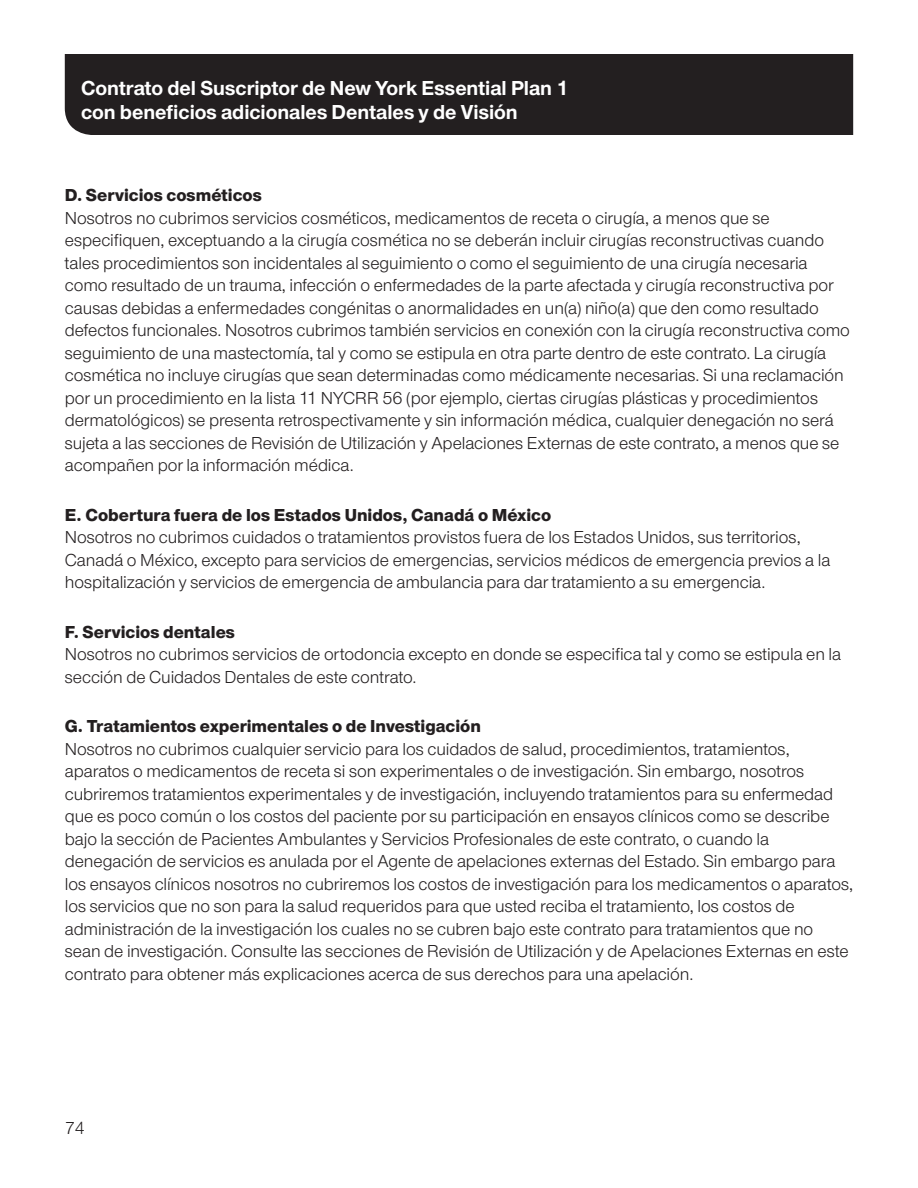
<style>
.page{position:relative;width:918px;height:1188px;background:#fff}
.page>*{position:absolute;margin:0;border:0;box-sizing:border-box;transform-origin:0 0}
.t1{font:700 21px/24px "UHC Sans";color:#fff}
.Body___12_15{font:18px/22.5px "UHC Sans";letter-spacing:-.005em;color:#231f20}
.SUB_Subhead___12_15{font:800 18px "UHC Sans";color:#231f20}
</style>
<div class="page">
<div style="left:65px;top:54px;width:788px;height:81px;background:#231f20"></div>
<p class="t1" style="left:81px;top:75px;width:489px">Contrato del Suscriptor de New York Essential Plan 1 con beneficios adicionales Dentales y de Visión</p>
<p class="SUB_Subhead___12_15" style="left:65px;top:182px;width:199px">D. Servicios cosméticos</p>
<p class="Body___12_15" style="left:65px;top:206px;width:787px">Nosotros no cubrimos servicios cosméticos, medicamentos de receta o cirugía, a menos que se especifiquen, exceptuando a la cirugía cosmética no se deberán incluir cirugías reconstructivas cuando tales procedimientos son incidentales al seguimiento o como el seguimiento de una cirugía necesaria como resultado de un trauma, infección o enfermedades de la parte afectada y cirugía reconstructiva por causas debidas a enfermedades congénitas o anormalidades en un(a) niño(a) que den como resultado defectos funcionales. Nosotros cubrimos también servicios en conexión con la cirugía reconstructiva como seguimiento de una mastectomía, tal y como se estipula en otra parte dentro de este contrato. La cirugía cosmética no incluye cirugías que sean determinadas como médicamente necesarias. Si una reclamación por un procedimiento en la lista 11 NYCRR 56 (por ejemplo, ciertas cirugías plásticas y procedimientos dermatológicos) se presenta retrospectivamente y sin información médica, cualquier denegación no será sujeta a las secciones de Revisión de Utilización y Apelaciones Externas de este contrato, a menos que se acompañen por la información médica.</p>
<p class="SUB_Subhead___12_15" style="left:65px;top:502px;width:488px">E. Cobertura fuera de los Estados Unidos, Canadá o México</p>
<p class="Body___12_15" style="left:65px;top:525px;width:767px">Nosotros no cubrimos cuidados o tratamientos provistos fuera de los Estados Unidos, sus territorios,<br>Canadá o México, excepto para servicios de emergencias, servicios médicos de emergencia previos a la hospitalización y servicios de emergencia de ambulancia para dar tratamiento a su emergencia.</p>
<p class="SUB_Subhead___12_15" style="left:65px;top:619px;width:172px">F. Servicios dentales</p>
<p class="Body___12_15" style="left:65px;top:642px;width:778px">Nosotros no cubrimos servicios de ortodoncia excepto en donde se especifica tal y como se estipula en la sección de Cuidados Dentales de este contrato.</p>
<p class="SUB_Subhead___12_15" style="left:65px;top:713px;width:418px">G. Tratamientos experimentales o de Investigación</p>
<p class="Body___12_15" style="left:65px;top:737px;width:790px">Nosotros no cubrimos cualquier servicio para los cuidados de salud, procedimientos, tratamientos, aparatos o medicamentos de receta si son experimentales o de investigación. Sin embargo, nosotros cubriremos tratamientos experimentales y de investigación, incluyendo tratamientos para su enfermedad que es poco común o los costos del paciente por su participación en ensayos clínicos como se describe bajo la sección de Pacientes Ambulantes y Servicios Profesionales de este contrato, o cuando la denegación de servicios es anulada por el Agente de apelaciones externas del Estado. Sin embargo para los ensayos clínicos nosotros no cubriremos los costos de investigación para los medicamentos o aparatos, los servicios que no son para la salud requeridos para que usted reciba el tratamiento, los costos de administración de la investigación los cuales no se cubren bajo este contrato para tratamientos que no sean de investigación. Consulte las secciones de Revisión de Utilización y de Apelaciones Externas en este contrato para obtener más explicaciones acerca de sus derechos para una apelación.</p>
<p class="Body___12_15" style="left:65px;top:1116px;width:22px">74</p>
</div>
